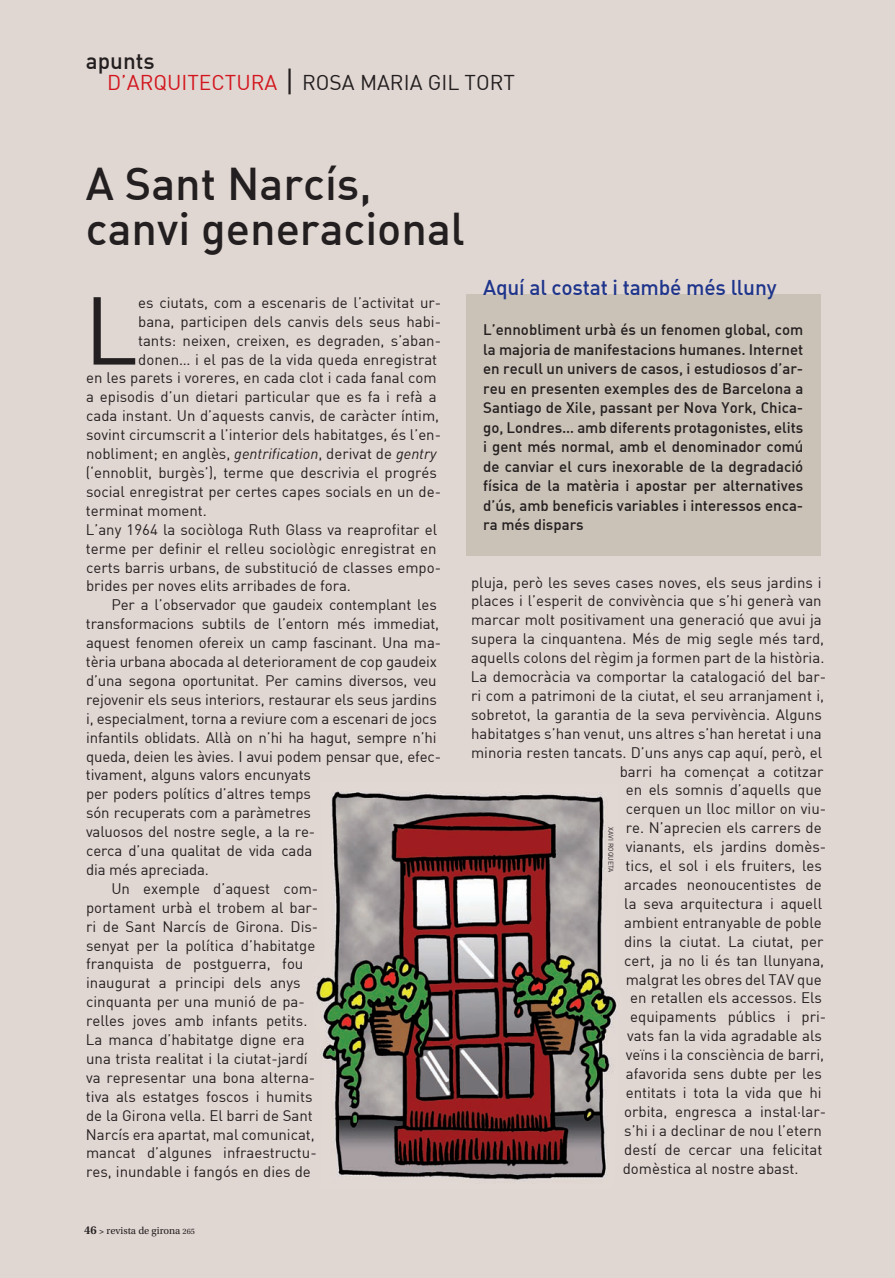
<style>
.page{position:relative;width:895px;height:1278px;background:#fff}
.page>*{position:absolute;margin:0;border:0;box-sizing:border-box;transform-origin:0 0}
.t1{font:94.65px "DIN";color:#231f20}
.t2{font:45px/45px "DIN Medium Alternate";color:#231f20}
.t3{font:22.5px "DIN Medium Alternate";color:#231f20}
.t4{font:21px "DIN";color:#231f20}
.t5{font:21px "DIN Medium Alternate";letter-spacing:-.01em;color:#1e358b}
.t6{font:15px "DIN";color:#231f20}
.t7{font:15px/19.5px "DIN Medium Alternate";color:#231f20;text-align:justify}
.t8{font:10.5px "Utopia Std";color:#231f20}
.t9{font:6.9px "DIN";color:#231f20}
.s1{color:#d2161e}
.s2{font-size:30px}
.s3{font-style:italic}
.s4{font-weight:600;font-size:12px}
.s5{font-weight:600;font-size:9px}
.s6{font-size:8.25px}
</style>
<div class="page">
<div style="left:0;top:0;width:892px;height:1278px;background:#e1d7d2"></div>
<hr style="left:892px;top:0;width:2px;height:1278px;background:#e1d7d2">
<div style="left:466px;top:294px;width:354px;height:261px;background:#cbc2b7"></div>
<img style="left:315px;top:791px;width:303px;height:391px">
<h3 class="t3" style="left:86px;top:47px;width:70px">apunts</h3>
<h3 class="t4" style="left:107px;top:70px;width:409px"><span class="s1">D’ARQUITECTURA</span> <span class="s2">|</span> ROSA MARIA GIL TORT</h3>
<h2 class="t2" style="left:86px;top:160px;width:380px">A Sant Narcís, canvi generacional</h2>
<h1 class="t1" style="left:84px;top:271px;width:56px">L</h1>
<p class="t6" style="left:138px;top:293px;width:304px">es ciutats, com a escenaris de l’activitat ur-</p>
<p class="t6" style="left:138px;top:312px;width:304px">bana, participen dels canvis dels seus habi-</p>
<p class="t6" style="left:138px;top:331px;width:304px">tants: neixen, creixen, es degraden, s’aban-</p>
<p class="t6" style="left:138px;top:350px;width:300px">donen… i el pas de la vida queda enregistrat</p>
<p class="t6" style="left:86px;top:369px;width:352px">en les parets i voreres, en cada clot i cada fanal com</p>
<p class="t6" style="left:86px;top:388px;width:352px">a episodis d’un dietari particular que es fa i refà a</p>
<p class="t6" style="left:86px;top:406px;width:354px">cada instant. Un d’aquests canvis, de caràcter íntim,</p>
<p class="t6" style="left:86px;top:425px;width:356px">sovint circumscrit a l’interior dels habitatges, és l’en-</p>
<p class="t6" style="left:86px;top:444px;width:352px">nobliment; en anglès, <span class="s3">gentrification</span>, derivat de <span class="s3">gentry</span></p>
<p class="t6" style="left:86px;top:463px;width:352px">(‘ennoblit, burgès’), terme que descrivia el progrés</p>
<p class="t6" style="left:86px;top:482px;width:356px">social enregistrat per certes capes socials en un de-</p>
<p class="t6" style="left:86px;top:501px;width:122px">terminat moment.</p>
<p class="t6" style="left:86px;top:520px;width:353px">L’any 1964 la sociòloga Ruth Glass va reaprofitar el</p>
<p class="t6" style="left:86px;top:539px;width:352px">terme per definir el relleu sociològic enregistrat en</p>
<p class="t6" style="left:86px;top:558px;width:356px">certs barris urbans, de substitució de classes empo-</p>
<p class="t6" style="left:86px;top:577px;width:266px">brides per noves elits arribades de fora.</p>
<p class="t6" style="left:111px;top:595px;width:327px">Per a l’observador que gaudeix contemplant les</p>
<p class="t6" style="left:86px;top:614px;width:355px">transformacions subtils de l’entorn més immediat,</p>
<p class="t6" style="left:86px;top:633px;width:356px">aquest fenomen ofereix un camp fascinant. Una ma-</p>
<p class="t6" style="left:86px;top:652px;width:352px">tèria urbana abocada al deteriorament de cop gaudeix</p>
<p class="t6" style="left:86px;top:671px;width:352px">d’una segona oportunitat. Per camins diversos, veu</p>
<p class="t6" style="left:86px;top:690px;width:352px">rejovenir els seus interiors, restaurar els seus jardins</p>
<p class="t6" style="left:86px;top:709px;width:352px">i, especialment, torna a reviure com a escenari de jocs</p>
<p class="t6" style="left:86px;top:728px;width:352px">infantils oblidats. Allà on n’hi ha hagut, sempre n’hi</p>
<p class="t6" style="left:86px;top:747px;width:356px">queda, deien les àvies. I avui podem pensar que, efec-</p>
<p class="t6" style="left:86px;top:766px;width:226px">tivament, alguns valors encunyats</p>
<p class="t6" style="left:86px;top:784px;width:226px">per poders polítics d’altres temps</p>
<p class="t6" style="left:86px;top:803px;width:226px">són recuperats com a paràmetres</p>
<p class="t6" style="left:86px;top:822px;width:231px">valuosos del nostre segle, a la re-</p>
<p class="t6" style="left:86px;top:841px;width:227px">cerca d’una qualitat de vida cada</p>
<p class="t6" style="left:86px;top:860px;width:124px">dia més apreciada.</p>
<p class="t6" style="left:111px;top:879px;width:208px">Un exemple d’aquest com-</p>
<p class="t6" style="left:86px;top:898px;width:234px">portament urbà el trobem al bar-</p>
<p class="t6" style="left:86px;top:917px;width:234px">ri de Sant Narcís de Girona. Dis-</p>
<p class="t6" style="left:86px;top:936px;width:231px">senyat per la política d’habitatge</p>
<p class="t6" style="left:86px;top:955px;width:219px">franquista de postguerra, fou</p>
<p class="t6" style="left:86px;top:973px;width:216px">inaugurat a principi dels anys</p>
<p class="t6" style="left:86px;top:992px;width:220px">cinquanta per una munió de pa-</p>
<p class="t6" style="left:86px;top:1011px;width:223px">relles joves amb infants petits.</p>
<p class="t6" style="left:86px;top:1030px;width:220px">La manca d’habitatge digne era</p>
<p class="t6" style="left:86px;top:1049px;width:223px">una trista realitat i la ciutat-jardí</p>
<p class="t6" style="left:86px;top:1068px;width:231px">va representar una bona alterna-</p>
<p class="t6" style="left:86px;top:1087px;width:228px">tiva als estatges foscos i humits</p>
<p class="t6" style="left:86px;top:1106px;width:228px">de la Girona vella. El barri de Sant</p>
<p class="t6" style="left:86px;top:1125px;width:230px">Narcís era apartat, mal comunicat,</p>
<p class="t6" style="left:86px;top:1144px;width:232px">mancat d’algunes infraestructu-</p>
<p class="t6" style="left:86px;top:1162px;width:226px">res, inundable i fangós en dies de</p>
<h3 class="t5" style="left:483px;top:274px;width:295px">Aquí al costat i també més lluny</h3>
<p class="t7" style="left:483px;top:319px;width:321px">L’ennobliment urbà és un fenomen global, com la majoria de manifestacions humanes. Internet en recull un univers de casos, i estudiosos d’ar&shy;reu en presenten exemples des de Barcelona a Santiago de Xile, passant per Nova York, Chica&shy;go, Londres… amb diferents protagonistes, elits i gent més normal, amb el denominador comú de canviar el curs inexorable de la degradació física de la matèria i apostar per alternatives d’ús, amb beneficis variables i interessos enca&shy;ra més dispars</p>
<p class="t6" style="left:471px;top:573px;width:352px">pluja, però les seves cases noves, els seus jardins i</p>
<p class="t6" style="left:471px;top:592px;width:352px">places i l’esperit de convivència que s’hi generà van</p>
<p class="t6" style="left:471px;top:611px;width:352px">marcar molt positivament una generació que avui ja</p>
<p class="t6" style="left:471px;top:629px;width:354px">supera la cinquantena. Més de mig segle més tard,</p>
<p class="t6" style="left:471px;top:648px;width:354px">aquells colons del règim ja formen part de la història.</p>
<p class="t6" style="left:471px;top:667px;width:357px">La democràcia va comportar la catalogació del bar-</p>
<p class="t6" style="left:471px;top:686px;width:354px">ri com a patrimoni de la ciutat, el seu arranjament i,</p>
<p class="t6" style="left:471px;top:705px;width:352px">sobretot, la garantia de la seva pervivència. Alguns</p>
<p class="t6" style="left:471px;top:724px;width:352px">habitatges s’han venut, uns altres s’han heretat i una</p>
<p class="t6" style="left:471px;top:743px;width:352px">minoria resten tancats. D’uns anys cap aquí, però, el</p>
<p class="t6" style="left:619px;top:762px;width:205px">barri ha començat a cotitzar</p>
<p class="t6" style="left:625px;top:781px;width:197px">en els somnis d’aquells que</p>
<p class="t6" style="left:625px;top:800px;width:202px">cerquen un lloc millor on viu-</p>
<p class="t6" style="left:625px;top:818px;width:197px">re. N’aprecien els carrers de</p>
<p class="t6" style="left:625px;top:837px;width:202px">vianants, els jardins domès-</p>
<p class="t6" style="left:625px;top:856px;width:198px">tics, el sol i els fruiters, les</p>
<p class="t6" style="left:624px;top:875px;width:199px">arcades neonoucentistes de</p>
<p class="t6" style="left:624px;top:894px;width:199px">la seva arquitectura i aquell</p>
<p class="t6" style="left:624px;top:913px;width:199px">ambient entranyable de poble</p>
<p class="t6" style="left:624px;top:932px;width:200px">dins la ciutat. La ciutat, per</p>
<p class="t6" style="left:624px;top:951px;width:201px">cert, ja no li és tan llunyana,</p>
<p class="t6" style="left:625px;top:970px;width:197px">malgrat les obres del TAV que</p>
<p class="t6" style="left:630px;top:989px;width:193px">en retallen els accessos. Els</p>
<p class="t6" style="left:630px;top:1007px;width:197px">equipaments públics i pri-</p>
<p class="t6" style="left:627px;top:1026px;width:196px">vats fan la vida agradable als</p>
<p class="t6" style="left:625px;top:1045px;width:200px">veïns i la consciència de barri,</p>
<p class="t6" style="left:625px;top:1064px;width:197px">afavorida sens dubte per les</p>
<p class="t6" style="left:625px;top:1083px;width:197px">entitats i tota la vida que hi</p>
<p class="t6" style="left:624px;top:1102px;width:203px">orbita, engresca a instal·lar-</p>
<p class="t6" style="left:624px;top:1121px;width:199px">s’hi i a declinar de nou l’etern</p>
<p class="t6" style="left:624px;top:1140px;width:199px">destí de cercar una felicitat</p>
<p class="t6" style="left:622px;top:1159px;width:177px">domèstica al nostre abast.</p>
<p class="t9" style="left:615px;top:827px;width:47px;rotate:90deg">xavi roqueta</p>
<p class="t8" style="left:84px;top:1225px;width:112px"><span class="s4">46</span> <span class="s5">&gt;</span> revista de girona <span class="s6">265</span></p>
</div>
